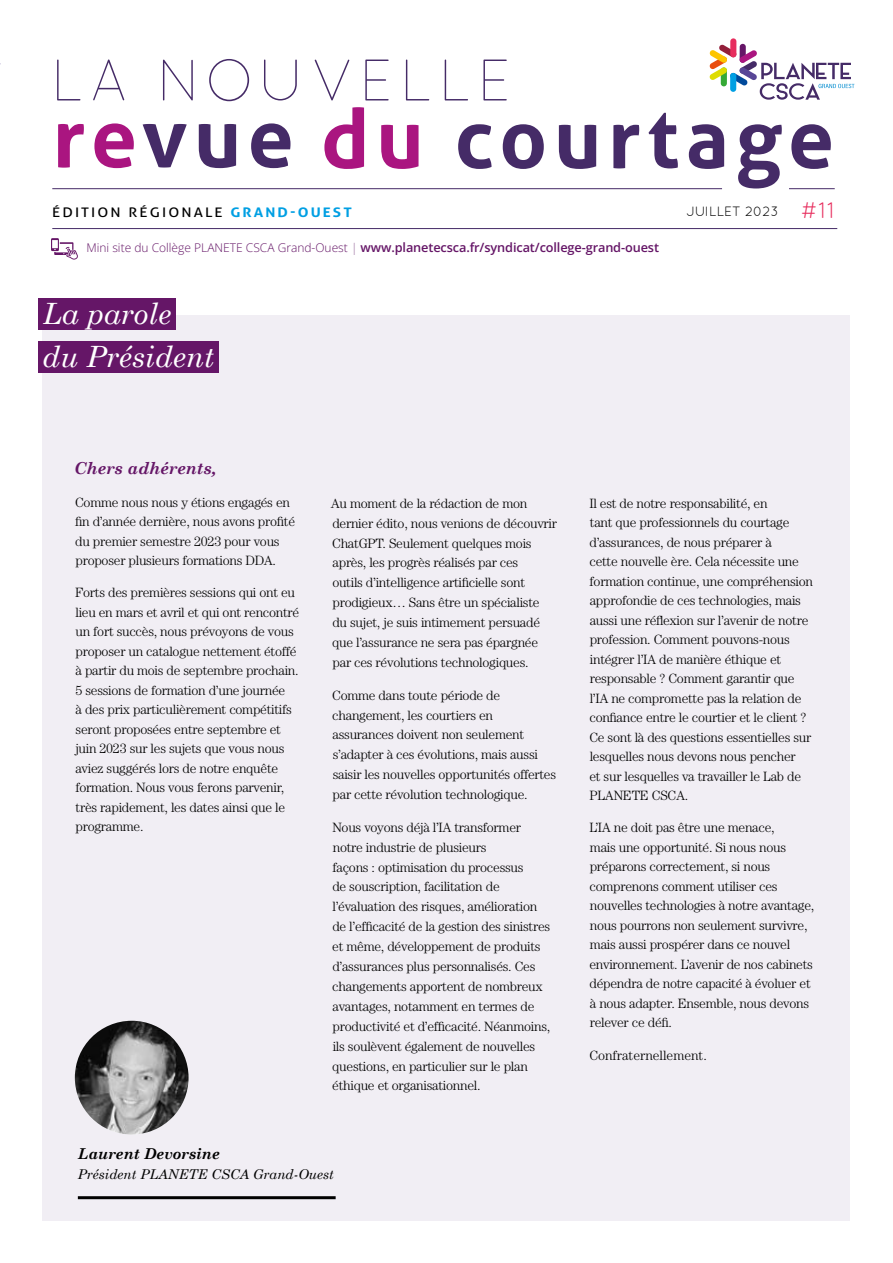
<style>
.page{position:relative;width:893px;height:1263px;background:#fff}
.page>*{position:absolute;margin:0;border:0;box-sizing:border-box;transform-origin:0 0}
.t1{font:700 82.5px "Aller";letter-spacing:.08em;color:#452b67}
.t2{font:300 58.5px "Quicksand";letter-spacing:.1em;color:#452b67}
.t3{font:italic 29.4px/43px "Century Schoolbook";color:#fff}
.t4{font:italic 700 16.5px "Century Schoolbook";letter-spacing:-.005em;color:#651667}
.t5{font:italic 700 15px "Century Schoolbook";letter-spacing:-.005em;color:#000}
.t6{font:300 13.5px/19.5px "Century Std";letter-spacing:-.02em;color:#000}
.t7{font:italic 13.5px "Century Schoolbook";color:#000}
.t8{font:300 13.5px "Century Std";color:#000}
.t9{font:13.5px "Quicksand";color:#000}
.t10{font:13.2px "Aller";letter-spacing:.14em;color:#000;scale:1.14 1}
.t11{font:600 12.75px "Open Sans";letter-spacing:-.01em;color:#651667}
.s1{color:#aa1580}
.s2{font-weight:700;color:#009fe3}
.s3{font-weight:300;font-size:12px}
.s4{font-weight:300;font-size:12px;color:#956699}
.s5{font-size:22.5px;color:#e72d5d}
</style>
<div class="page">
<div style="left:730px;top:38px;width:6px;height:19px;background:#e72d5d;border-radius:3px"></div>
<svg style="left:709px;top:44px;width:145px;height:56px"></svg>
<hr style="left:52px;top:228px;width:785px;height:1px;background:#452b67">
<hr style="left:789px;top:188px;width:46px;height:1px;background:#452b67">
<svg style="left:51px;top:238px;width:27px;height:22px"></svg>
<div style="left:43px;top:315px;width:807px;height:905px;background:#f1eef4"></div>
<div style="left:38px;top:298px;width:138px;height:31px;background:#651667"></div>
<div style="left:38px;top:341px;width:181px;height:31px;background:#651667"></div>
<hr style="left:52px;top:188px;width:670px;height:1px;background:#452b67">
<img style="left:75px;top:1021px;width:114px;height:113px;border-radius:57px">
<hr style="left:78px;top:1196px;width:258px;height:3px;background:#000">
<h2 class="t2" style="left:51px;top:46px;width:463px">LA NOUVELLE</h2>
<h1 class="t1" style="left:52px;top:91px;width:783px"><span class="s1">re</span>vue <span class="s1">du</span> courtage</h1>
<p class="t10" style="left:52px;top:204px;width:264px">ÉDITION RÉGIONALE <span class="s2">GRAND-OUEST</span></p>
<p class="t11" style="left:86px;top:238px;width:574px"><span class="s3">Mini site du Collège PLANETE CSCA Grand-Ouest</span> <span class="s4">|</span> www.planetecsca.fr/syndicat/college-grand-ouest</p>
<h3 class="t3" style="left:43px;top:291px;width:173px">La parole du Président</h3>
<p class="t9" style="left:687px;top:203px;width:150px">JUILLET 2023 <span class="s5">#11</span></p>
<p class="t4" style="left:74px;top:458px;width:144px">Chers adhérents,</p>
<p class="t6" style="left:75px;top:492px;width:221px">Comme nous nous y étions engagés en fin d’année dernière, nous avons profité du premier semestre 2023 pour vous proposer plusieurs formations DDA.</p>
<p class="t6" style="left:75px;top:583px;width:226px">Forts des premières sessions qui ont eu lieu en mars et avril et qui ont rencontré un fort succès, nous prévoyons de vous proposer un catalogue nettement étoffé à partir du mois de septembre prochain.<br>5 sessions de formation d’une journée<br>à des prix particulièrement compétitifs seront proposées entre septembre et juin 2023 sur les sujets que vous nous aviez suggérés lors de notre enquête formation. Nous vous ferons parvenir, très rapidement, les dates ainsi que le programme.</p>
<p class="t6" style="left:331px;top:493px;width:228px;line-height:20px">Au moment de la rédaction de mon dernier édito, nous venions de découvrir ChatGPT. Seulement quelques mois après, les progrès réalisés par ces<br>outils d’intelligence artificielle sont prodigieux… Sans être un spécialiste<br>du sujet, je suis intimement persuadé que l’assurance ne sera pas épargnée par ces révolutions technologiques.</p>
<p class="t6" style="left:332px;top:685px;width:225px;line-height:20px">Comme dans toute période de changement, les courtiers en assurances doivent non seulement s’adapter à ces évolutions, mais aussi saisir les nouvelles opportunités offertes par cette révolution technologique.</p>
<p class="t6" style="left:332px;top:817px;width:219px;line-height:20px">Nous voyons déjà l’IA transformer notre industrie de plusieurs<br>façons : optimisation du processus<br>de souscription, facilitation de l’évaluation des risques, amélioration de l’efficacité de la gestion des sinistres et même, développement de produits d’assurances plus personnalisés. Ces changements apportent de nombreux avantages, notamment en termes de productivité et d’efficacité. Néanmoins, ils soulèvent également de nouvelles questions, en particulier sur le plan éthique et organisationnel.</p>
<p class="t5" style="left:78px;top:1144px;width:144px">Laurent Devorsine</p>
<p class="t7" style="left:78px;top:1166px;width:257px">Président PLANETE CSCA Grand-Ouest</p>
<p class="t6" style="left:589px;top:493px;width:225px">Il est de notre responsabilité, en<br>tant que professionnels du courtage d’assurances, de nous préparer à<br>cette nouvelle ère. Cela nécessite une formation continue, une compréhension approfondie de ces technologies, mais aussi une réflexion sur l’avenir de notre profession. Comment pouvons-nous intégrer l’IA de manière éthique et responsable ? Comment garantir que l’IA ne compromette pas la relation de confiance entre le courtier et le client ?<br>Ce sont là des questions essentielles sur lesquelles nous devons nous pencher<br>et sur lesquelles va travailler le Lab de PLANETE CSCA.</p>
<p class="t6" style="left:589px;top:818px;width:226px">L’IA ne doit pas être une menace,<br>mais une opportunité. Si nous nous préparons correctement, si nous comprenons comment utiliser ces nouvelles technologies à notre avantage, nous pourrons non seulement survivre, mais aussi prospérer dans ce nouvel environnement. L’avenir de nos cabinets dépendra de notre capacité à évoluer et à nous adapter. Ensemble, nous devons relever ce défi.</p>
<p class="t8" style="left:589px;top:1047px;width:119px">Confraternellement.</p>
</div>
